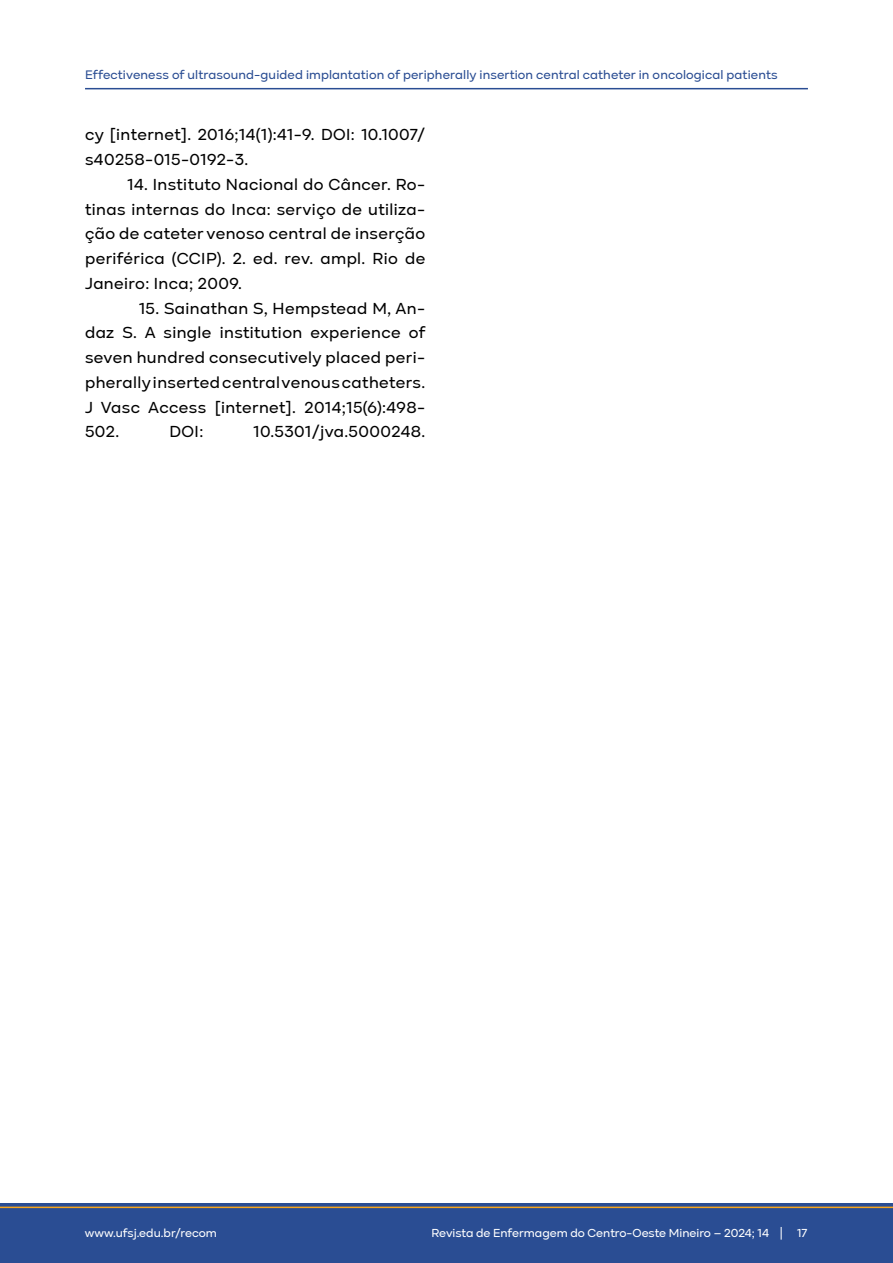
<style>
.page{position:relative;width:893px;height:1263px;background:#fff}
.page>*{position:absolute;margin:0;border:0;box-sizing:border-box;transform-origin:0 0}
.Texto_artigo{font:500 16.5px/24.8px "Kinetika";letter-spacing:.025em;color:#000;text-align:justify}
.t1{font:500 12.75px "Kinetika";letter-spacing:.01em;color:#2a4d93}
.t2{font:500 12px "Kinetika";color:#fff}
</style>
<div class="page">
<div style="left:0;top:1203px;width:893px;height:60px;background:#2a4d93"></div>
<hr style="left:0;top:1206px;width:893px;height:2px;background:#f7a51c">
<hr style="left:85px;top:88px;width:723px;height:1px;background:#2a4d93">
<p class="t1" style="left:85px;top:67px;width:694px">Effectiveness of ultrasound-guided implantation of peripherally insertion central catheter in oncological patients</p>
<p class="Texto_artigo" style="left:85px;top:122px;width:342px">cy [internet]. 2016;14(1):41-9. DOI: 10.1007/ s40258-015-0192-3.</p>
<p class="Texto_artigo" style="left:85px;top:172px;width:342px;text-indent:43px">14. Instituto Nacional do Câncer. Ro&shy;tinas internas do Inca: serviço de utiliza&shy;ção de cateter venoso central de inserção periférica (CCIP). 2. ed. rev. ampl. Rio de Janeiro: Inca; 2009.</p>
<p class="Texto_artigo" style="left:85px;top:295px;width:342px;text-indent:54px">15. Sainathan S, Hempstead M, An&shy;daz S. A single institution experience of seven hundred consecutively placed peri&shy;pherally inserted central venous catheters.<br>J Vasc Access [internet]. 2014;15(6):498- 502.</p>
<p class="Texto_artigo" style="left:169px;top:419px;width:35px">DOI:</p>
<p class="Texto_artigo" style="left:253px;top:419px;width:173px">10.5301/jva.5000248.</p>
<p class="t2" style="left:85px;top:1226px;width:134px">www.ufsj.edu.br/recom</p>
<p class="t2" style="left:431px;top:1226px;width:377px">Revista de Enfermagem do Centro-Oeste Mineiro – 2024; 14 | 17</p>
</div>
